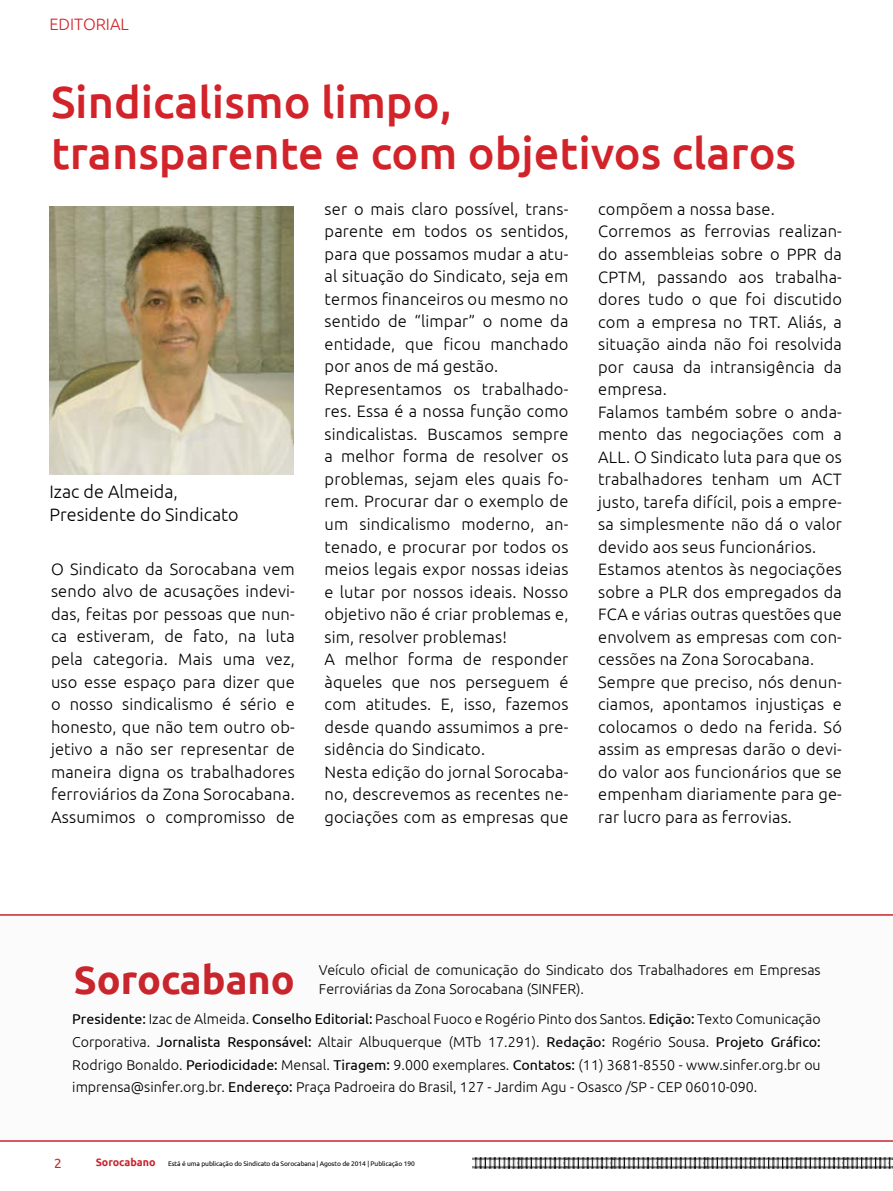
<style>
.page{position:relative;width:893px;height:1191px;background:#fff}
.page>*{position:absolute;margin:0;border:0;box-sizing:border-box;transform-origin:0 0}
.t1{font:500 45px/51px "Ubuntu";color:#d2232a}
.t2{font:700 39.6px "Ubuntu";color:#c9252c}
.t3{font:300 18px/22.5px "Ubuntu";color:#000}
.t4{font:300 16.5px/22.5px "Ubuntu";letter-spacing:.01em;color:#000}
.t5{font:300 16.5px "Ubuntu";color:#d2232a}
.t6{font:300 14.25px/22.5px "Ubuntu";color:#000}
.t7{font:13.5px "Ubuntu";color:#c9252c}
.t8{font:6.75px "Ubuntu";letter-spacing:-.015em;color:#000}
.s1{font-weight:400}
.s2{font-weight:700;font-size:10.65px;color:#c9252c}
</style>
<div class="page">
<img style="left:521px;top:1157px;width:44px;height:12px">
<img style="left:707px;top:1157px;width:44px;height:12px">
<img style="left:614px;top:1157px;width:44px;height:12px">
<img style="left:800px;top:1157px;width:44px;height:12px">
<img style="left:565px;top:1157px;width:49px;height:12px">
<img style="left:751px;top:1157px;width:49px;height:12px">
<img style="left:658px;top:1157px;width:49px;height:12px">
<img style="left:472px;top:1157px;width:49px;height:12px">
<img style="left:844px;top:1157px;width:48px;height:12px">
<svg style="left:0;top:914px;width:892px;height:227px"></svg>
<img style="left:49px;top:206px;width:244px;height:268px">
<p class="t5" style="left:49px;top:14px;width:10px">editorial</p>
<h1 class="t1" style="left:51px;top:75px;width:747px">Sindicalismo limpo,<br>transparente e com objetivos claros</h1>
<p class="t3" style="left:49px;top:480px;width:191px">Izac de Almeida,<br>Presidente do Sindicato</p>
<p class="t4" style="left:51px;top:557px;width:245px;text-align:justify">O Sindicato da Sorocabana vem sendo alvo de acusações indevi&shy;das, feitas por pessoas que nun&shy;ca estiveram, de fato, na luta pela categoria. Mais uma vez, uso esse espaço para dizer que o nosso sindicalismo é sério e honesto, que não tem outro ob&shy;jetivo a não ser representar de maneira digna os trabalhadores ferroviários da Zona Sorocabana.<br>Assumimos o compromisso de</p>
<p class="t4" style="left:325px;top:197px;width:245px">ser o mais claro possível, trans&shy;parente em todos os sentidos, para que possamos mudar a atu&shy;al situação do Sindicato, seja em termos financeiros ou mesmo no sentido de “limpar” o nome da entidade, que ficou manchado por anos de má gestão.<br>Representamos os trabalhado&shy;res. Essa é a nossa função como sindicalistas. Buscamos sempre a melhor forma de resolver os problemas, sejam eles quais fo&shy;rem. Procurar dar o exemplo de um sindicalismo moderno, an&shy;tenado, e procurar por todos os meios legais expor nossas ideias e lutar por nossos ideais. Nosso objetivo não é criar problemas e, sim, resolver problemas!<br>A melhor forma de responder àqueles que nos perseguem é com atitudes. E, isso, fazemos desde quando assumimos a pre&shy;sidência do Sindicato.<br>Nesta edição do jornal Sorocaba&shy;no, descrevemos as recentes ne&shy;gociações com as empresas que</p>
<p class="t4" style="left:598px;top:197px;width:245px">compõem a nossa base.<br>Corremos as ferrovias realizan&shy;do assembleias sobre o PPR da<br>CPTM, passando aos trabalha&shy;dores tudo o que foi discutido com a empresa no TRT. Aliás, a situação ainda não foi resolvida por causa da intransigência da empresa.<br>Falamos também sobre o anda&shy;mento das negociações com a<br>ALL. O Sindicato luta para que os trabalhadores tenham um ACT justo, tarefa difícil, pois a empre&shy;sa simplesmente não dá o valor devido aos seus funcionários.<br>Estamos atentos às negociações sobre a PLR dos empregados da<br>FCA e várias outras questões que envolvem as empresas com con&shy;cessões na Zona Sorocabana.<br>Sempre que preciso, nós denun&shy;ciamos, apontamos injustiças e colocamos o dedo na ferida. Só assim as empresas darão o devi&shy;do valor aos funcionários que se empenham diariamente para ge&shy;rar lucro para as ferrovias.</p>
<h2 class="t2" style="left:74px;top:955px;width:222px">Sorocabano</h2>
<p class="t6" style="left:319px;top:959px;width:503px;line-height:19.5px">Veículo oficial de comunicação do Sindicato dos Trabalhadores em Empresas<br>Ferroviárias da Zona Sorocabana (SINFER).</p>
<p class="t6" style="left:72px;top:1007px;width:750px;text-align:justify"><span class="s1">Presidente:</span> Izac de Almeida. <span class="s1">Conselho Editorial:</span> Paschoal Fuoco e Rogério Pinto dos Santos. <span class="s1">Edição:</span> Texto Comunicação Corporativa. <span class="s1">Jornalista Responsável:</span> Altair Albuquerque (MTb 17.291). <span class="s1">Redação:</span> Rogério Sousa. <span class="s1">Projeto Gráfico:<br></span>Rodrigo Bonaldo. <span class="s1">Periodicidade:</span> Mensal. <span class="s1">Tiragem:</span> 9.000 exemplares. <span class="s1">Contatos:</span> (11) 3681-8550 - www.sinfer.org.br ou imprensa@sinfer.org.br. <span class="s1">Endereço:</span> Praça Padroeira do Brasil, 127 - Jardim Agu - Osasco /SP - CEP 06010-090.</p>
<p class="t7" style="left:54px;top:1154px;width:9px">2</p>
<p class="t8" style="left:96px;top:1159px;width:321px"><span class="s2">Sorocabano</span> Está é uma publicação do Sindicato da Sorocabana | Agosto de 2014 | Publicação 190</p>
</div>
